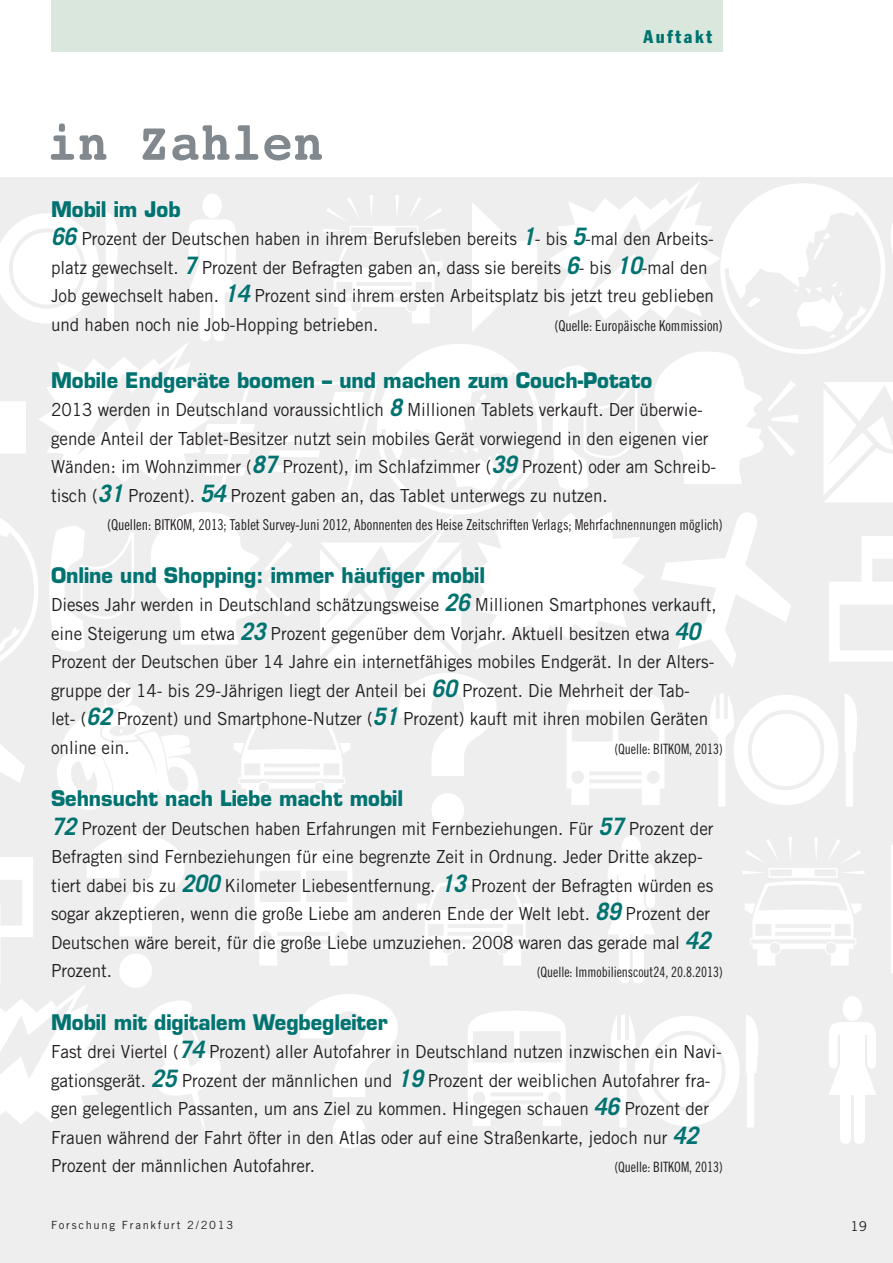
<style>
.page{position:relative;width:893px;height:1263px;background:#fff}
.page>*{position:absolute;margin:0;border:0;box-sizing:border-box;transform-origin:0 0}
.t1{font:700 54px "Courier";color:#81898e;scale:.95 1}
.t2{font:700 21px "Eurostile LT";color:#007371;scale:.95 1}
.t3{font:18px/28.5px "Trade Gothic";color:#231f20;scale:.95 1}
.t4{font:condensed 18px "Franklin Gothic";letter-spacing:.15em;color:#007371}
.t5{font:15px "Trade Gothic Cond Eighteen";color:#231f20;scale:.95 1}
.t6{font:14.25px "Trade Gothic Cond Eighteen";color:#231f20;scale:.95 1}
.t7{font:13.5px "Trade Gothic";color:#231f20}
.t8{font:11.25px "Trade Gothic";letter-spacing:.15em;color:#231f20}
.s1{font-weight:700;font-style:italic;font-size:24px;color:#007371}
</style>
<div class="page">
<div style="left:0;top:177px;width:893px;height:1086px;background:#eeeeef"></div>
<div style="left:51px;top:0;width:672px;height:51px;background:#d9e7dc"></div>
<h1 class="t1" style="left:47px;top:99px;width:293px">in Zahlen</h1>
<p class="t4" style="left:643px;top:26px;width:70px">Auftakt</p>
<p class="t2" style="left:51px;top:196px;width:138px">Mobil im Job</p>
<p class="t3" style="left:51px;top:224px;width:699px"><span class="s1">66</span> Prozent der Deutschen haben in ihrem Berufsleben bereits <span class="s1">1</span>- bis <span class="s1">5</span>-mal den Arbeits&shy;platz gewechselt. <span class="s1">7</span> Prozent der Befragten gaben an, dass sie bereits <span class="s1">6</span>- bis <span class="s1">10</span>-mal den Job gewechselt haben. <span class="s1">14</span> Prozent sind ihrem ersten Arbeitsplatz bis jetzt treu geblieben und haben noch nie Job-Hopping betrieben.</p>
<p class="t5" style="left:554px;top:316px;width:179px">(Quelle: Europäische Kommission)</p>
<p class="t2" style="left:51px;top:367px;width:634px">Mobile Endgeräte boomen – und machen zum Couch-Potato</p>
<p class="t3" style="left:51px;top:395px;width:702px">2013 werden in Deutschland voraussichtlich <span class="s1">8</span> Millionen Tablets verkauft. Der überwie&shy;gende Anteil der Tablet-Besitzer nutzt sein mobiles Gerät vorwiegend in den eigenen vier Wänden: im Wohnzimmer (<span class="s1">87</span> Prozent), im Schlafzimmer (<span class="s1">39</span> Prozent) oder am Schreib&shy;tisch (<span class="s1">31</span> Prozent). <span class="s1">54</span> Prozent gaben an, das Tablet unterwegs zu nutzen.</p>
<p class="t5" style="left:107px;top:516px;width:650px">(Quellen: BITKOM, 2013; Tablet Survey-Juni 2012, Abonnenten des Heise Zeitschriften Verlags; Mehrfachnennungen möglich)</p>
<p class="t2" style="left:51px;top:562px;width:458px">Online und Shopping: immer häufiger mobil</p>
<p class="t3" style="left:51px;top:590px;width:702px">Dieses Jahr werden in Deutschland schätzungsweise <span class="s1">26</span> Millionen Smartphones verkauft, eine Steigerung um etwa <span class="s1">23</span> Prozent gegenüber dem Vorjahr. Aktuell besitzen etwa <span class="s1">40<br></span>Prozent der Deutschen über 14 Jahre ein internetfähiges mobiles Endgerät. In der Alters&shy;gruppe der 14- bis 29-Jährigen liegt der Anteil bei <span class="s1">60</span> Prozent. Die Mehrheit der Tab&shy;let- (<span class="s1">62</span> Prozent) und Smartphone-Nutzer (<span class="s1">51</span> Prozent) kauft mit ihren mobilen Geräten online ein.</p>
<p class="t6" style="left:614px;top:740px;width:116px">(Quelle: BITKOM, 2013)</p>
<p class="t2" style="left:51px;top:785px;width:372px">Sehnsucht nach Liebe macht mobil</p>
<p class="t3" style="left:51px;top:814px;width:699px"><span class="s1">72</span> Prozent der Deutschen haben Erfahrungen mit Fernbeziehungen. Für <span class="s1">57</span> Prozent der Befragten sind Fernbeziehungen für eine begrenzte Zeit in Ordnung. Jeder Dritte akzep&shy;tiert dabei bis zu <span class="s1">200</span> Kilometer Liebesentfernung. <span class="s1">13</span> Prozent der Befragten würden es sogar akzeptieren, wenn die große Liebe am anderen Ende der Welt lebt. <span class="s1">89</span> Prozent der Deutschen wäre bereit, für die große Liebe umzuziehen. 2008 waren das gerade mal <span class="s1">42<br></span>Prozent.</p>
<p class="t6" style="left:537px;top:964px;width:197px">(Quelle: Immobilienscout24, 20.8.2013)</p>
<p class="t2" style="left:51px;top:1009px;width:356px">Mobil mit digitalem Wegbegleiter</p>
<p class="t3" style="left:51px;top:1037px;width:708px">Fast drei Viertel (<span class="s1">74</span> Prozent) aller Autofahrer in Deutschland nutzen inzwischen ein Navi&shy;gationsgerät. <span class="s1">25</span> Prozent der männlichen und <span class="s1">19</span> Prozent der weiblichen Autofahrer fra&shy;gen gelegentlich Passanten, um ans Ziel zu kommen. Hingegen schauen <span class="s1">46</span> Prozent der Frauen während der Fahrt öfter in den Atlas oder auf eine Straßenkarte, jedoch nur <span class="s1">42<br></span>Prozent der männlichen Autofahrer.</p>
<p class="t6" style="left:614px;top:1159px;width:116px">(Quelle: BITKOM, 2013)</p>
<p class="t8" style="left:51px;top:1218px;width:184px">Forschung Frankfurt 2/2013</p>
<p class="t7" style="left:850px;top:1217px;width:18px">19</p>
</div>
